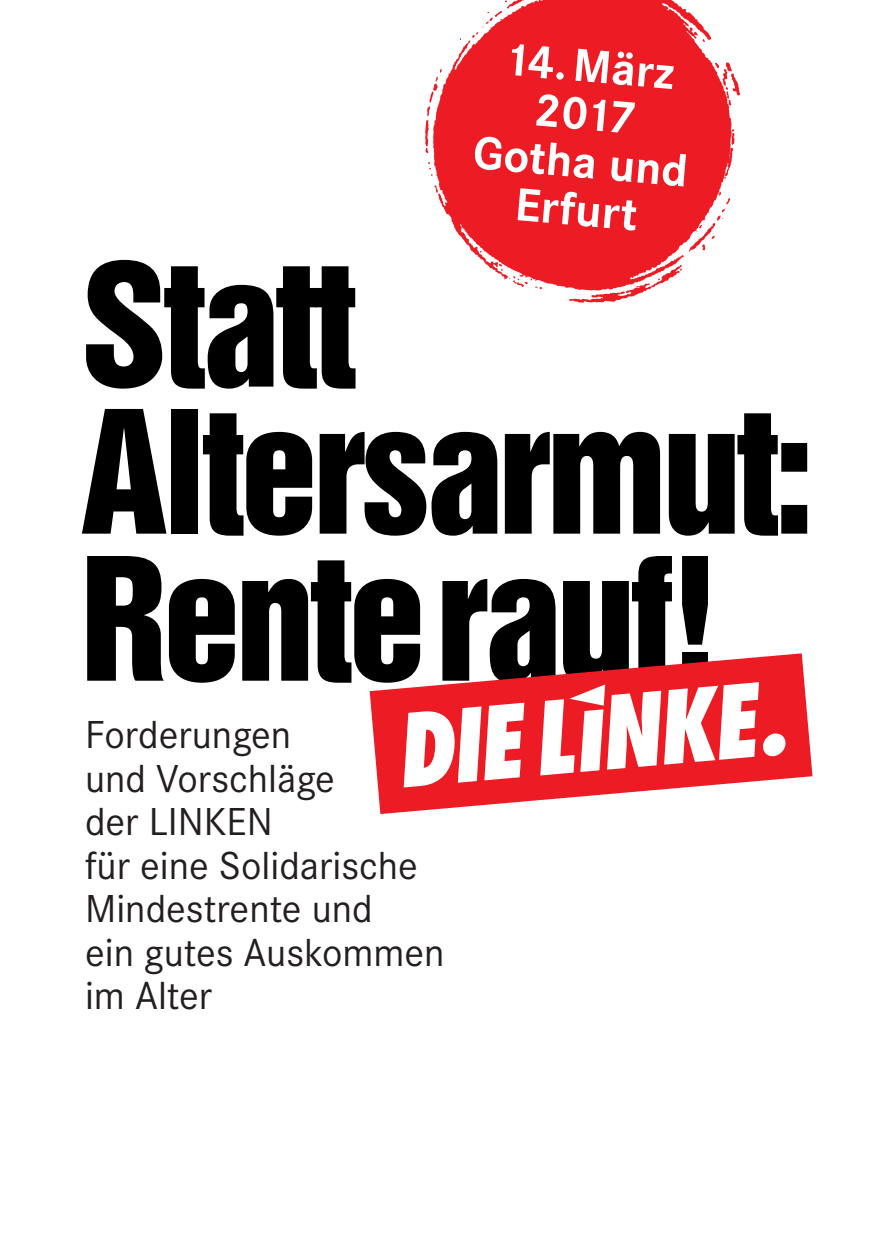
<style>
.page{position:relative;width:893px;height:1259px;background:#fff}
.page>*{position:absolute;margin:0;border:0;box-sizing:border-box;transform-origin:0 0}
.t1{font:156px/147px "Helvetica Inserat";letter-spacing:-.03em;color:#010000}
.t2{font:700 48px/48px "Corporate S";color:#fff;text-align:center}
.t3{font:40.5px/43.5px "Corporate S";color:#231f20}
</style>
<div class="page">
<svg style="left:370px;top:653px;width:442px;height:161px"></svg>
<svg style="left:404px;top:682px;width:382px;height:105px"></svg>
<svg style="left:733px;top:129px;width:2px;height:15px"></svg>
<svg style="left:733px;top:73px;width:7px;height:23px"></svg>
<svg style="left:433px;top:0;width:300px;height:290px;fill:#ed1c24"></svg>
<svg style="left:428px;top:162px;width:5px;height:14px"></svg>
<svg style="left:689px;top:192px;width:41px;height:59px"></svg>
<svg style="left:569px;top:265px;width:113px;height:38px"></svg>
<svg style="left:498px;top:263px;width:5px;height:8px"></svg>
<svg style="left:509px;top:276px;width:33px;height:13px"></svg>
<svg style="left:425px;top:69px;width:17px;height:84px"></svg>
<p class="t2" style="left:483px;top:37px;width:217px;rotate:5deg">14. März<br>2017<br>Gotha und<br>Erfurt</p>
<h1 class="t1" style="left:81px;top:256px;width:734px">Statt<br>Altersarmut:<br>Rente rauf!</h1>
<p class="t3" style="left:85px;top:716px;width:361px">Forderungen<br>und Vorschläge<br>der LINKEN<br>für eine Solidarische<br>Mindestrente und<br>ein gutes Auskommen im Alter</p>
</div>
